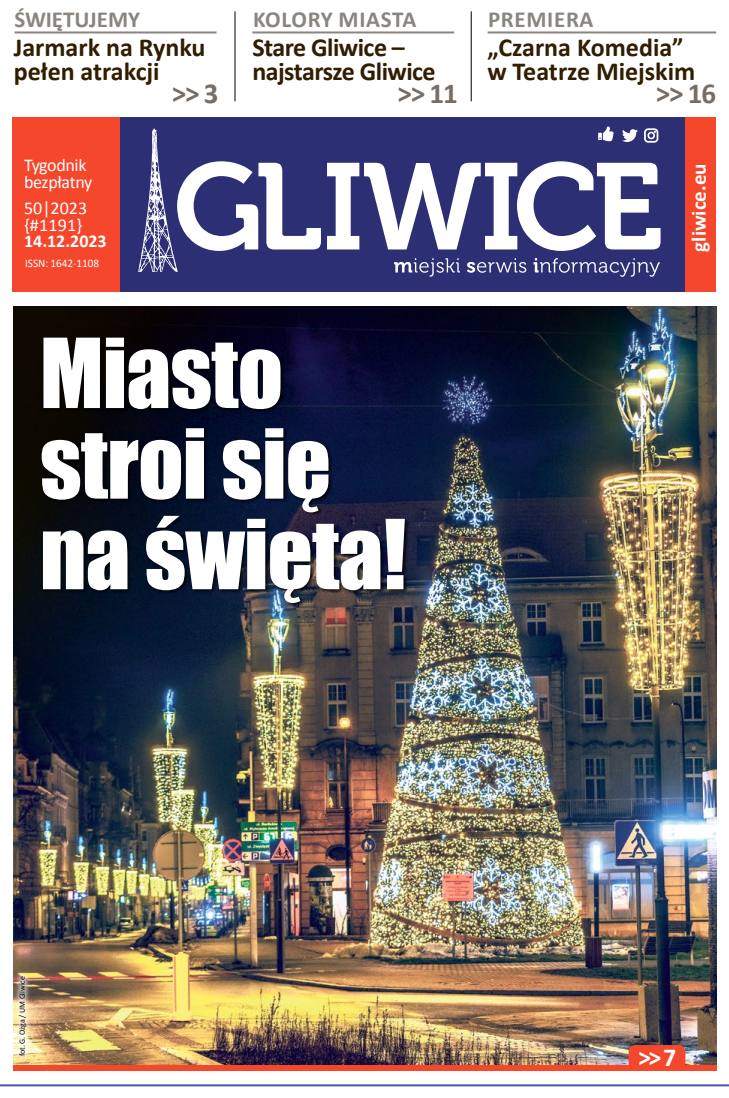
<style>
.page{position:relative;width:729px;height:1098px;background:#fff}
.page>*{position:absolute;margin:0;border:0;box-sizing:border-box;transform-origin:0 0}
.t1{font:89px/90.5px "Impact";letter-spacing:-.01em;color:#fff}
.t2{font:700 29px "Calibri";color:#766e66}
.t3{font:700 26px/24px "Calibri";color:#311d00}
.t4{font:700 26px/24px "Calibri";letter-spacing:-.02em;color:#311d00}
.t5{font:700 26px "Calibri";color:#fff}
.t6{font:700 23px "Calibri";letter-spacing:.015em;color:#8b857f}
.t7{font:700 21px "Calibri";color:#fff}
.t8{font:18px/17px "Calibri";letter-spacing:-.02em;color:#fff}
.t9{font:18px/17px "Calibri";color:#fff}
.t10{font:700 18px "Calibri";color:#fff}
.t11{font:11.5px "Calibri";letter-spacing:-.005em;color:#fff}
.t12{font:8px "Calibri";letter-spacing:-.01em;color:#000}
</style>
<div class="page">
<hr style="left:0;top:1083px;width:729px;height:2px;background:#455dac">
<div style="left:99px;top:118px;width:589px;height:174px;background:#2c2f74"></div>
<div style="left:685px;top:118px;width:31px;height:174px;background:#f4472c"></div>
<div style="left:13px;top:118px;width:107px;height:174px;background:#f4472c"></div>
<svg style="left:394px;top:258px;width:66px;height:18px"></svg>
<svg style="left:467px;top:258px;width:59px;height:14px"></svg>
<svg style="left:533px;top:258px;width:126px;height:19px"></svg>
<svg style="left:598px;top:126px;width:16px;height:15px"></svg>
<svg style="left:622px;top:129px;width:15px;height:13px"></svg>
<svg style="left:644px;top:128px;width:14px;height:15px"></svg>
<svg style="left:327px;top:161px;width:333px;height:90px"></svg>
<svg style="left:138px;top:128px;width:183px;height:144px"></svg>
<img style="left:13px;top:306px;width:703px;height:758px">
<div style="left:41px;top:337px;width:368px;height:269px;background:#000;opacity:.75"></div>
<hr style="left:470px;top:11px;width:1px;height:90px;background:#000">
<hr style="left:234px;top:11px;width:1px;height:90px;background:#000">
<hr style="left:487px;top:31px;width:229px;height:2px;background:#8b857f">
<hr style="left:252px;top:31px;width:202px;height:2px;background:#8b857f">
<hr style="left:15px;top:31px;width:201px;height:2px;background:#8b857f">
<div style="left:13px;top:1064px;width:703px;height:5px;background:#f4472c"></div>
<svg style="left:628px;top:1044px;width:57px;height:21px"></svg>
<div style="left:13px;top:970px;width:19px;height:91px;background:#fff;opacity:.75"></div>
<p class="t6" style="left:14px;top:4px;width:127px">ŚWIĘTUJEMY</p>
<p class="t6" style="left:253px;top:4px;width:165px">KOLORY MIASTA</p>
<p class="t6" style="left:488px;top:4px;width:107px">PREMIERA</p>
<p class="t4" style="left:252px;top:35px;width:185px">Stare Gliwice – najstarsze Gliwice</p>
<p class="t3" style="left:14px;top:35px;width:193px">Jarmark na Rynku pełen atrakcji</p>
<p class="t3" style="left:487px;top:35px;width:209px">„Czarna Komedia” w Teatrze Miejskim</p>
<p class="t2" style="left:172px;top:75px;width:48px">&gt;&gt; 3</p>
<p class="t2" style="left:397px;top:75px;width:62px">&gt;&gt; 11</p>
<p class="t2" style="left:655px;top:75px;width:62px">&gt;&gt; 16</p>
<p class="t8" style="left:24px;top:157px;width:70px">Tygodnik bezpłatny</p>
<p class="t9" style="left:24px;top:200px;width:65px">50|2023 {#1191}</p>
<p class="t10" style="left:24px;top:230px;width:84px">14.12.2023</p>
<p class="t11" style="left:25px;top:256px;width:76px">ISSN: 1642-1108</p>
<h1 class="t1" style="left:40px;top:325px;width:368px">Miasto stroi się na święta!</h1>
<p class="t12" style="left:17px;top:1055px;width:81px;rotate:-90deg">fot. G. Ożga / UM Gliwice</p>
<p class="t7" style="left:685px;top:251px;width:89px;rotate:-90deg">gliwice.eu</p>
<p class="t5" style="left:638px;top:1040px;width:40px">&gt;&gt; 7</p>
</div>
